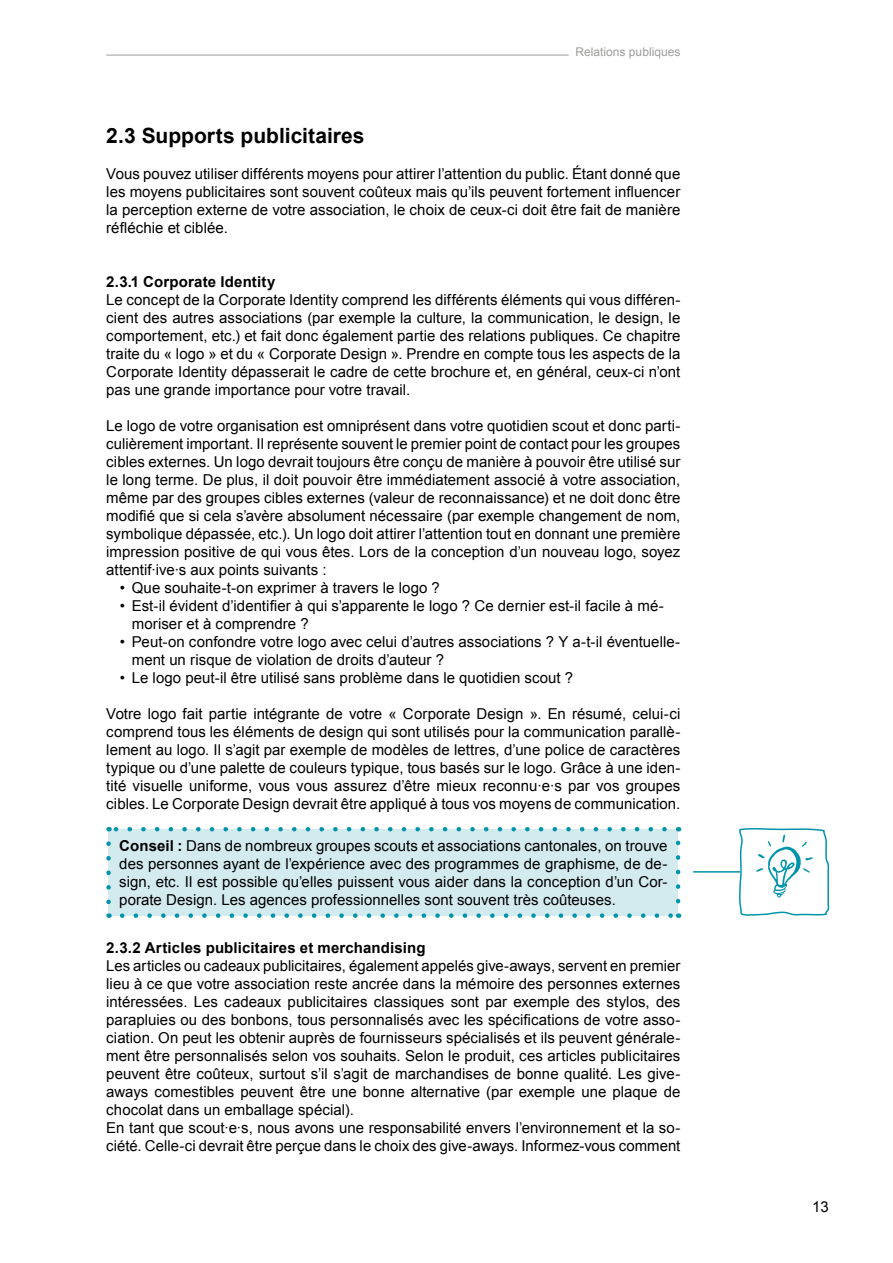
<style>
.page{position:relative;width:893px;height:1263px;background:#fff}
.page>*{position:absolute;margin:0;border:0;box-sizing:border-box;transform-origin:0 0}
.t1{font:700 21px "Arial";color:#000}
.t2{font:15px/18px "Arial";color:#000;text-align:justify}
.t3{font:700 15px "Arial";letter-spacing:.01em;color:#000}
.t4{font:12px "Arial";color:#9d9d9c}
.s1{font-weight:700}
</style>
<div class="page">
<hr style="left:106px;top:55px;width:463px;height:1px;background:#9d9d9c">
<div style="left:109px;top:829px;width:569px;height:87px;background:#d3eaef"></div>
<svg style="left:122px;top:913px;width:549px;height:5px"></svg>
<svg style="left:106px;top:844px;width:5px;height:74px"></svg>
<svg style="left:676px;top:827px;width:4px;height:74px"></svg>
<svg style="left:109px;top:827px;width:556px;height:4px"></svg>
<svg style="left:739px;top:828px;width:91px;height:88px"></svg>
<hr style="left:693px;top:871px;width:47px;height:2px;background:#0094aa">
<p class="t4" style="left:576px;top:43px;width:106px">Relations publiques</p>
<h1 class="t1" style="left:106px;top:122px;width:260px">2.3 Supports publicitaires</h1>
<p class="t2" style="left:106px;top:165px;width:576px">Vous pouvez utiliser différents moyens pour attirer l’attention du public. Étant donné que les moyens publicitaires sont souvent coûteux mais qu’ils peuvent fortement influencer la perception externe de votre association, le choix de ceux-ci doit être fait de manière réfléchie et ciblée.</p>
<p class="t3" style="left:106px;top:272px;width:171px">2.3.1 Corporate Identity</p>
<p class="t2" style="left:106px;top:291px;width:576px">Le concept de la Corporate Identity comprend les différents éléments qui vous différen&shy;cient des autres associations (par exemple la culture, la communication, le design, le comportement, etc.) et fait donc également partie des relations publiques. Ce chapitre traite du « logo » et du « Corporate Design ». Prendre en compte tous les aspects de la Corporate Identity dépasserait le cadre de cette brochure et, en général, ceux-ci n’ont pas une grande importance pour votre travail.</p>
<p class="t2" style="left:106px;top:417px;width:576px">Le logo de votre organisation est omniprésent dans votre quotidien scout et donc parti&shy;culièrement important. Il représente souvent le premier point de contact pour les groupes cibles externes. Un logo devrait toujours être conçu de manière à pouvoir être utilisé sur le long terme. De plus, il doit pouvoir être immédiatement associé à votre association, même par des groupes cibles externes (valeur de reconnaissance) et ne doit donc être modifié que si cela s’avère absolument nécessaire (par exemple changement de nom, symbolique dépassée, etc.). Un logo doit attirer l’attention tout en donnant une première impression positive de qui vous êtes. Lors de la conception d’un nouveau logo, soyez attentif·ive·s aux points suivants :</p>
<p class="t2" style="left:120px;top:579px;width:322px">• Que souhaite-t-on exprimer à travers le logo ?</p>
<p class="t2" style="left:132px;top:597px;width:533px;text-indent:-12px">• Est-il évident d’identifier à qui s’apparente le logo ? Ce dernier est-il facile à mé&shy;moriser et à comprendre ?</p>
<p class="t2" style="left:132px;top:633px;width:550px;text-indent:-12px">• Peut-on confondre votre logo avec celui d’autres associations ? Y a-t-il éventuelle&shy;ment un risque de violation de droits d’auteur ?</p>
<p class="t2" style="left:120px;top:669px;width:455px">• Le logo peut-il être utilisé sans problème dans le quotidien scout ?</p>
<p class="t2" style="left:106px;top:705px;width:576px">Votre logo fait partie intégrante de votre « Corporate Design ». En résumé, celui-ci comprend tous les éléments de design qui sont utilisés pour la communication parallè&shy;lement au logo. Il s’agit par exemple de modèles de lettres, d’une police de caractères typique ou d’une palette de couleurs typique, tous basés sur le logo. Grâce à une iden&shy;tité visuelle uniforme, vous vous assurez d’être mieux reconnu·e·s par vos groupes cibles. Le Corporate Design devrait être appliqué à tous vos moyens de communication.</p>
<p class="t2" style="left:119px;top:837px;width:550px"><span class="s1">Conseil :</span> Dans de nombreux groupes scouts et associations cantonales, on trouve des personnes ayant de l’expérience avec des programmes de graphisme, de de&shy;sign, etc. Il est possible qu’elles puissent vous aider dans la conception d’un Cor&shy;porate Design. Les agences professionnelles sont souvent très coûteuses.</p>
<p class="t3" style="left:106px;top:938px;width:321px">2.3.2 Articles publicitaires et merchandising</p>
<p class="t2" style="left:106px;top:957px;width:576px;text-align:left">Les articles ou cadeaux publicitaires, également appelés give-aways, servent en premier lieu à ce que votre association reste ancrée dans la mémoire des personnes externes intéressées. Les cadeaux publicitaires classiques sont par exemple des stylos, des parapluies ou des bonbons, tous personnalisés avec les spécifications de votre asso&shy;ciation. On peut les obtenir auprès de fournisseurs spécialisés et ils peuvent générale&shy;ment être personnalisés selon vos souhaits. Selon le produit, ces articles publicitaires peuvent être coûteux, surtout s’il s’agit de marchandises de bonne qualité. Les give&shy;aways comestibles peuvent être une bonne alternative (par exemple une plaque de chocolat dans un emballage spécial).<br>En tant que scout·e·s, nous avons une responsabilité envers l’environnement et la so&shy;ciété. Celle-ci devrait être perçue dans le choix des give-aways. Informez-vous comment</p>
<p class="t2" style="left:812px;top:1198px;width:18px">13</p>
</div>
